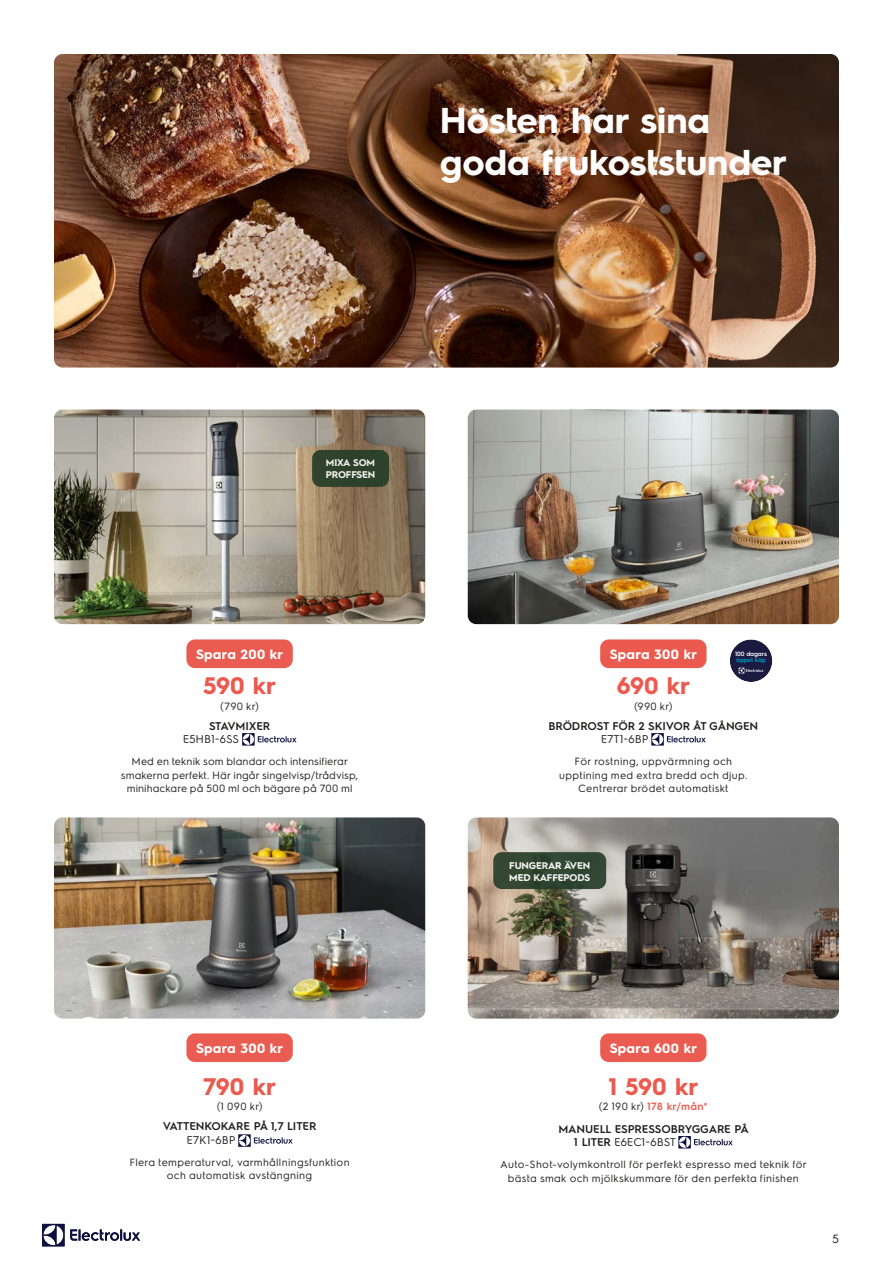
<style>
.page{position:relative;width:893px;height:1276px;background:#fff}
.page>*{position:absolute;margin:0;border:0;box-sizing:border-box;transform-origin:0 0}
.t1{font:700 36px/42px "Electrolux Sans";color:#fff}
.t2{font:700 24px "Electrolux Sans";color:#eb5a4e}
.t3{font:700 13.5px "Electrolux Sans";letter-spacing:.02em;color:#fff}
.t4{font:12px "Electrolux Sans";color:#201e1d}
.t5{font:600 11.25px/13.5px "Electrolux Sans";letter-spacing:-.01em;color:#201e1d}
.t6{font:11.25px "Electrolux Sans";letter-spacing:-.01em;color:#201e1d}
.t7{font:10.5px/13.5px "Electrolux Sans";letter-spacing:.025em;color:#201e1d;text-align:center}
.t8{font:600 10.5px "Electrolux Sans";letter-spacing:.025em;color:#eb5a4e}
.t9{font:700 9.75px/12px "Electrolux Sans";letter-spacing:-.01em;color:#fff}
.t10{font:600 6.15px "Electrolux Sans";letter-spacing:-.02em;color:#fff}
.t11{font:600 6.15px "Electrolux Sans";letter-spacing:-.03em;color:#009bc0}
.s1{font-weight:400;color:#201e1d}
.s2{font-weight:400}
</style>
<div class="page">
<img style="left:54px;top:817px;width:371px;height:201px">
<img style="left:468px;top:817px;width:371px;height:201px">
<img style="left:54px;top:409px;width:371px;height:215px">
<img style="left:468px;top:409px;width:371px;height:215px">
<img style="left:54px;top:54px;width:785px;height:313px">
<div style="left:186px;top:639px;width:107px;height:29px;background:#ea5c51;border-radius:9px"></div>
<svg style="left:242px;top:733px;width:55px;height:12px"></svg>
<div style="left:600px;top:1033px;width:106px;height:29px;background:#ea5c51;border-radius:9px"></div>
<svg style="left:678px;top:1136px;width:55px;height:12px"></svg>
<svg style="left:651px;top:733px;width:55px;height:12px"></svg>
<div style="left:600px;top:639px;width:106px;height:29px;background:#eb5a4e;border-radius:9px"></div>
<div style="left:730px;top:639px;width:42px;height:43px;background:#1b1b41;border-radius:50%"></div>
<svg style="left:739px;top:668px;width:24px;height:5px"></svg>
<svg style="left:238px;top:1134px;width:55px;height:12px"></svg>
<div style="left:186px;top:1033px;width:107px;height:29px;background:#ea5c51;border-radius:9px"></div>
<div style="left:493px;top:852px;width:113px;height:37px;background:#334732;border-radius:9px"></div>
<img style="left:412px;top:54px;width:427px;height:313px;border-radius:9px">
<div style="left:312px;top:450px;width:77px;height:37px;background:#2d412b;border-radius:9px"></div>
<svg style="left:42px;top:1224px;width:98px;height:22px"></svg>
<h1 class="t1" style="left:440px;top:97px;width:349px">Hösten har sina goda frukoststunder</h1>
<p class="t9" style="left:326px;top:456px;width:51px">MIXA SOM<br>PROFFSEN</p>
<p class="t3" style="left:196px;top:644px;width:89px">Spara 200 kr</p>
<p class="t3" style="left:610px;top:644px;width:89px">Spara 300 kr</p>
<p class="t10" style="left:735px;top:649px;width:33px">100 dagars</p>
<p class="t11" style="left:736px;top:656px;width:31px">öppet köp</p>
<h2 class="t2" style="left:203px;top:669px;width:74px">590 kr</h2>
<p class="t7" style="left:220px;top:699px;width:40px">(790 kr)</p>
<h2 class="t2" style="left:617px;top:669px;width:75px">690 kr</h2>
<p class="t7" style="left:634px;top:699px;width:40px">(990 kr)</p>
<p class="t5" style="left:209px;top:718px;width:63px">STAVMIXER</p>
<p class="t6" style="left:183px;top:731px;width:58px">E5HB1-6SS</p>
<p class="t7" style="left:121px;top:754px;width:239px">Med en teknik som blandar och intensifierar smakerna perfekt. Här ingår singelvisp/trådvisp, minihackare på 500 ml och bägare på 700 ml</p>
<p class="t5" style="left:548px;top:718px;width:211px">BRÖDROST FÖR 2 SKIVOR ÅT GÅNGEN</p>
<p class="t6" style="left:601px;top:731px;width:49px">E7T1-6BP</p>
<p class="t7" style="left:559px;top:754px;width:190px">För rostning, uppvärmning och upptining med extra bredd och djup.<br>Centrerar brödet automatiskt</p>
<p class="t9" style="left:509px;top:858px;width:83px">FUNGERAR ÄVEN<br>MED KAFFEPODS</p>
<p class="t3" style="left:196px;top:1038px;width:89px">Spara 300 kr</p>
<p class="t3" style="left:610px;top:1038px;width:89px">Spara 600 kr</p>
<h2 class="t2" style="left:203px;top:1069px;width:74px">790 kr</h2>
<p class="t7" style="left:217px;top:1099px;width:47px">(1 090 kr)</p>
<h2 class="t2" style="left:608px;top:1069px;width:91px">1 590 kr</h2>
<p class="t8" style="left:599px;top:1099px;width:110px"><span class="s1">(2 190 kr)</span> 178 kr/mån*</p>
<p class="t5" style="left:163px;top:1118px;width:155px">VATTENKOKARE PÅ 1,7 LITER</p>
<p class="t6" style="left:187px;top:1131px;width:50px">E7K1-6BP</p>
<p class="t7" style="left:130px;top:1154px;width:222px">Flera temperaturval, varmhållningsfunktion och automatisk avstängning</p>
<p class="t5" style="left:574px;top:1121px;width:177px;text-indent:-16px">MANUELL ESPRESSOBRYGGARE PÅ<br>1 LITER <span class="s2">E6EC1-6BST</span></p>
<p class="t7" style="left:500px;top:1157px;width:308px">Auto-Shot-volymkontroll för perfekt espresso med teknik för bästa smak och mjölkskummare för den perfekta finishen</p>
<p class="t4" style="left:832px;top:1230px;width:9px">5</p>
</div>
